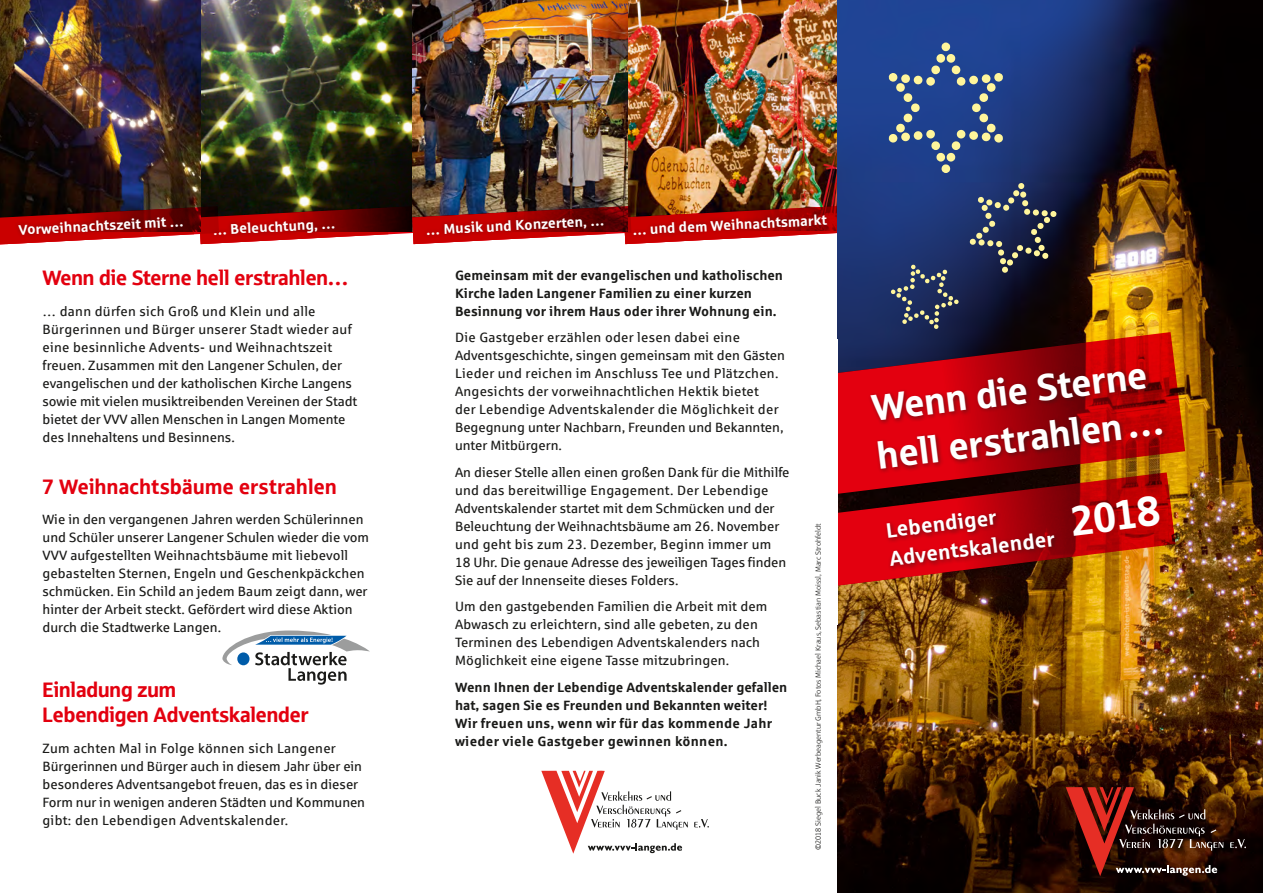
<style>
.page{position:relative;width:1263px;height:893px;background:#fff}
.page>*{position:absolute;margin:0;border:0;box-sizing:border-box;transform-origin:0 0}
.t1{font:37.5px/48px "Sparkasse Head";color:#fff}
.t2{font:21px/25.2px "Sparkasse Head";color:#e3000f}
.t3{font:700 21px/28.5px "Sparkasse Rg";color:#fff}
.t4{font:21px "Sparkasse Head";letter-spacing:.02em;color:#e3000f}
.t5{font:700 14.1px "Sparkasse Rg";color:#fff}
.t6{font:13.5px/18px "Sparkasse Rg";color:#1a1a18}
.t7{font:700 13.5px/18px "Sparkasse Rg";color:#1a1a18}
.t8{font:13.5px/18px "Sparkasse Rg";letter-spacing:.02em;color:#1a1a18}
.t9{font:7.5px "Sparkasse Lt";color:#1a1a18}
</style>
<div class="page">
<img style="left:0;top:0;width:838px;height:202px">
<svg style="left:0;top:202px;width:838px;height:43px;background:#953330"></svg>
<div style="left:423px;top:213px;width:185px;height:26px;background:#1a1a18;opacity:.4"></div>
<svg style="left:222px;top:630px;width:148px;height:55px"></svg>
<img style="left:838px;top:0;width:425px;height:893px">
<svg style="left:888px;top:43px;width:115px;height:130px;background:#3e5a8f"></svg>
<svg style="left:969px;top:183px;width:88px;height:90px;background:#343e58"></svg>
<svg style="left:891px;top:265px;width:68px;height:64px;background:#384565"></svg>
<svg style="left:694px;top:819px;width:15px;height:9px"></svg>
<svg style="left:541px;top:771px;width:147px;height:83px"></svg>
<svg style="left:1230px;top:839px;width:16px;height:9px"></svg>
<svg style="left:1066px;top:787px;width:157px;height:89px;background:#532218"></svg>
<svg style="left:838px;top:498px;width:337px;height:89px;background:#ad240a"></svg>
<svg style="left:837px;top:332px;width:347px;height:166px;background:#811413"></svg>
<div style="left:884px;top:510px;width:176px;height:62px;background:#1a1a18;opacity:.5"></div>
<div style="left:868px;top:367px;width:300px;height:108px;background:#1a1a18;opacity:.5"></div>
<div style="left:690px;top:339px;width:148px;height:286px;background:#fff"></div>
<p class="t5" style="left:18px;top:221px;width:167px;rotate:-3deg">Vorweihnachtszeit mit …</p>
<p class="t5" style="left:212px;top:221px;width:124px;rotate:-3deg">… Beleuchtung, …</p>
<p class="t5" style="left:426px;top:221px;width:180px;rotate:-3deg">… Musik und Konzerten, …</p>
<p class="t5" style="left:632px;top:221px;width:196px;rotate:-3deg">… und dem Weihnachtsmarkt</p>
<h2 class="t2" style="left:43px;top:264px;width:307px">Wenn die Sterne hell erstrahlen…</h2>
<p class="t6" style="left:43px;top:302px;width:316px">… dann dürfen sich Groß und Klein und alle Bürgerinnen und Bürger unserer Stadt wieder auf eine besinnliche Advents- und Weihnachtszeit freuen. Zusammen mit den Langener Schulen, der evangelischen und der katholischen Kirche Langens sowie mit vielen musiktreibenden Vereinen der Stadt bietet der VVV allen Menschen in Langen Momente des Innehaltens und Besinnens.</p>
<h2 class="t4" style="left:43px;top:473px;width:296px">7 Weihnachtsbäume erstrahlen</h2>
<p class="t6" style="left:43px;top:510px;width:328px">Wie in den vergangenen Jahren werden Schülerinnen und Schüler unserer Langener Schulen wieder die vom VVV aufgestellten Weihnachtsbäume mit liebevoll gebastelten Sternen, Engeln und Geschenkpäckchen schmücken. Ein Schild an jedem Baum zeigt dann, wer hinter der Arbeit steckt. Gefördert wird diese Aktion durch die Stadtwerke Langen.</p>
<p class="t7" style="left:455px;top:265px;width:330px">Gemeinsam mit der evangelischen und katholischen<br>Kirche laden Langener Familien zu einer kurzen<br>Besinnung vor ihrem Haus oder ihrer Wohnung ein.</p>
<p class="t8" style="left:455px;top:328px;width:331px">Die Gastgeber erzählen oder lesen dabei eine Adventsgeschichte, singen gemeinsam mit den Gästen Lieder und reichen im Anschluss Tee und Plätzchen.<br>Angesichts der vorweihnachtlichen Hektik bietet<br>der Lebendige Adventskalender die Möglichkeit der Begegnung unter Nachbarn, Freunden und Bekannten, unter Mitbürgern.</p>
<p class="t6" style="left:455px;top:463px;width:336px">An dieser Stelle allen einen großen Dank für die Mithilfe und das bereitwillige Engagement. Der Lebendige Adventskalender startet mit dem Schmücken und der Beleuchtung der Weihnachtsbäume am 26. November und geht bis zum 23. Dezember, Beginn immer um 18 Uhr. Die genaue Adresse des jeweiligen Tages finden Sie auf der Innenseite dieses Folders.</p>
<p class="t6" style="left:455px;top:597px;width:314px">Um den gastgebenden Familien die Arbeit mit dem Abwasch zu erleichtern, sind alle gebeten, zu den Terminen des Lebendigen Adventskalenders nach Möglichkeit eine eigene Tasse mitzubringen.</p>
<p class="t7" style="left:455px;top:677px;width:334px">Wenn Ihnen der Lebendige Adventskalender gefallen hat, sagen Sie es Freunden und Bekannten weiter!<br>Wir freuen uns, wenn wir für das kommende Jahr wieder viele Gastgeber gewinnen können.</p>
<p class="t9" style="left:814px;top:850px;width:329px;rotate:-90deg">©2018 Siegel Buck Janik Werbeagentur GmbH, Fotos Michael Kraus, Sebastian Moissl, Marc Strohfeldt</p>
<h2 class="t2" style="left:43px;top:676px;width:268px">Einladung zum<br>Lebendigen Adventskalender</h2>
<p class="t6" style="left:43px;top:739px;width:324px">Zum achten Mal in Folge können sich Langener Bürgerinnen und Bürger auch in diesem Jahr über ein besonderes Adventsangebot freuen, das es in dieser Form nur in wenigen anderen Städten und Kommunen gibt: den Lebendigen Adventskalender.</p>
<h1 class="t1" style="left:869px;top:383px;width:289px;rotate:-7deg">Wenn die Sterne hell erstrahlen …</h1>
<h2 class="t3" style="left:884px;top:515px;width:276px;rotate:-7deg">Lebendiger<br>Adventskalender <sup>2018</sup></h2>
</div>
